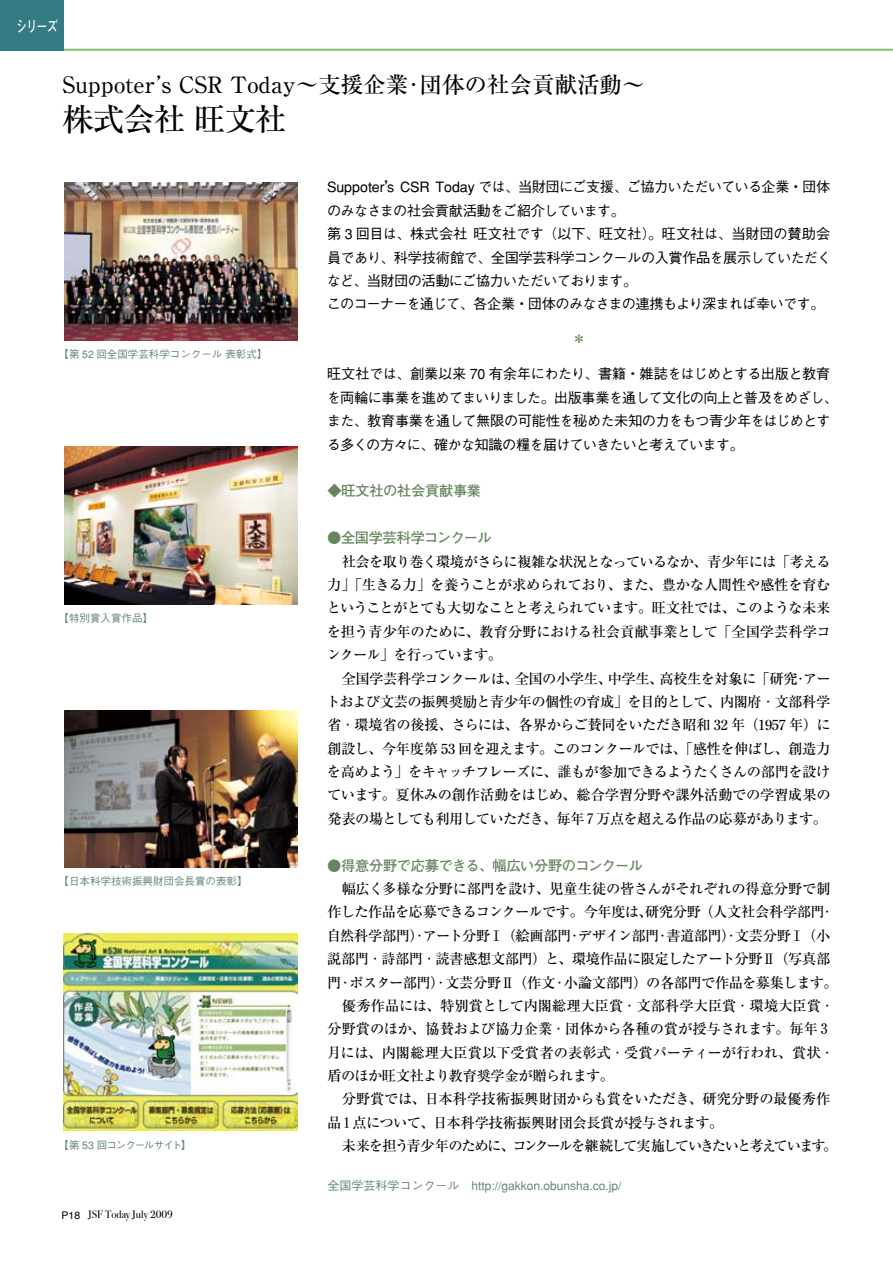
<style>
.page{position:relative;width:893px;height:1263px;background:#fff}
.page>*{position:absolute;margin:0;border:0;box-sizing:border-box;transform-origin:0 0}
.t1{font:500 31.5px "Ryumin";letter-spacing:-.025em;color:#000}
.t2{font:500 22.5px "Ryumin";color:#000}
.t3{font:700 15px "Futo Go B101 Pro";color:#fff;scale:.72 1}
.t4{font:500 14.25px/23.4px "Ryumin";letter-spacing:-.03em;color:#000}
.t5{font:500 14.25px/23.4px "Gothic BBB";letter-spacing:-.05em;color:#000}
.t6{font:700 14.25px "Futo Go B101";letter-spacing:-.03em;color:#66855f}
.t7{font:500 12px "Gothic BBB";color:#648679}
.t8{font:10.8px "Bodoni Svty Two ITCTT Book";color:#000}
.t9{font:500 10.5px "Gothic BBB";color:#648679}
.t10{font:500 10.5px "Gothic BBB";letter-spacing:-.09em;color:#648679}
.s1{font-family:"Helvetica";font-size:10.5px}
</style>
<div class="page">
<hr style="left:64px;top:49px;width:829px;height:2px;background:#8bc66d">
<div style="left:0;top:0;width:64px;height:51px;background:#347b84"></div>
<img style="left:64px;top:183px;width:233px;height:158px">
<img style="left:64px;top:710px;width:233px;height:158px">
<img style="left:64px;top:446px;width:233px;height:158px">
<img style="left:63px;top:934px;width:235px;height:196px">
<p class="t3" style="left:17px;top:14px;width:59px">シリーズ</p>
<h2 class="t2" style="left:62px;top:71px;width:584px">Suppoter’s CSR Today～支援企業・団体の社会貢献活動～</h2>
<h1 class="t1" style="left:62px;top:100px;width:226px">株式会社旺文社</h1>
<p class="t9" style="left:59px;top:348px;width:216px">【第 52 回全国学芸科学コンクール 表彰式】　</p>
<p class="t9" style="left:59px;top:612px;width:96px">【特別賞入賞作品】</p>
<p class="t9" style="left:59px;top:875px;width:190px">【日本科学技術振興財団会長賞の表彰】</p>
<p class="t10" style="left:59px;top:1139px;width:134px">【第 53 回コンクールサイト】</p>
<p class="t8" style="left:62px;top:1205px;width:113px"><span class="s1">P18</span> JSF Today July 2009</p>
<p class="t5" style="left:327px;top:176px;width:506px">Suppoter’s CSR Today では、当財団にご支援、ご協力いただいている企業・団体のみなさまの社会貢献活動をご紹介しています。<br>第 3 回目は、株式会社 旺文社です（以下、旺文社）。旺文社は、当財団の賛助会員であり、科学技術館で、全国学芸科学コンクールの入賞作品を展示していただくなど、当財団の活動にご協力いただいております。<br>このコーナーを通じて、各企業・団体のみなさまの連携もより深まれば幸いです。</p>
<p class="t6" style="left:572px;top:331px;width:16px">＊</p>
<p class="t5" style="left:327px;top:363px;width:513px">旺文社では、創業以来 70 有余年にわたり、書籍・雑誌をはじめとする出版と教育を両輪に事業を進めてまいりました。出版事業を通して文化の向上と普及をめざし、また、教育事業を通して無限の可能性を秘めた未知の力をもつ青少年をはじめとする多くの方々に、確かな知識の糧を届けていきたいと考えています。</p>
<p class="t6" style="left:327px;top:483px;width:155px">◆旺文社の社会貢献事業</p>
<p class="t6" style="left:327px;top:530px;width:166px">●全国学芸科学コンクール</p>
<p class="t4" style="left:326px;top:549px;width:506px;text-indent:15px">社会を取り巻く環境がさらに複雑な状況となっているなか、青少年には「考える力」「生きる力」を養うことが求められており、また、豊かな人間性や感性を育むということがとても大切なことと考えられています。旺文社では、このような未来を担う青少年のために、教育分野における社会貢献事業として「全国学芸科学コンクール」を行っています。　<br>　全国学芸科学コンクールは、全国の小学生、中学生、高校生を対象に「研究・アートおよび文芸の振興奨励と青少年の個性の育成」を目的として、内閣府・文部科学省・環境省の後援、さらには、各界からご賛同をいただき昭和 32 年（1957 年）に創設し、今年度第 53 回を迎えます。このコンクールでは、「感性を伸ばし、創造力を高めよう」をキャッチフレーズに、誰もが参加できるようたくさんの部門を設けています。夏休みの創作活動をはじめ、総合学習分野や課外活動での学習成果の発表の場としても利用していただき、毎年７万点を超える作品の応募があります。</p>
<p class="t6" style="left:327px;top:857px;width:317px">●得意分野で応募できる、幅広い分野のコンクール</p>
<p class="t4" style="left:327px;top:877px;width:513px">　幅広く多様な分野に部門を設け、児童生徒の皆さんがそれぞれの得意分野で制作した作品を応募できるコンクールです。今年度は、研究分野（人文社会科学部門・自然科学部門）・アート分野Ⅰ（絵画部門・デザイン部門・書道部門）・文芸分野Ⅰ（小説部門・詩部門・読書感想文部門）と、環境作品に限定したアート分野Ⅱ（写真部門・ポスター部門）・文芸分野Ⅱ（作文・小論文部門）の各部門で作品を募集します。　優秀作品には、特別賞として内閣総理大臣賞・文部科学大臣賞・環境大臣賞・分野賞のほか、協賛および協力企業・団体から各種の賞が授与されます。毎年３月には、内閣総理大臣賞以下受賞者の表彰式・受賞パーティーが行われ、賞状・盾のほか旺文社より教育奨学金が贈られます。<br>　分野賞では、日本科学技術振興財団からも賞をいただき、研究分野の最優秀作品１点について、日本科学技術振興財団会長賞が授与されます。<br>　未来を担う青少年のために、コンクールを継続して実施していきたいと考えています。</p>
<p class="t7" style="left:327px;top:1178px;width:296px">全国学芸科学コンクール　http://gakkon.obunsha.co.jp/</p>
</div>
